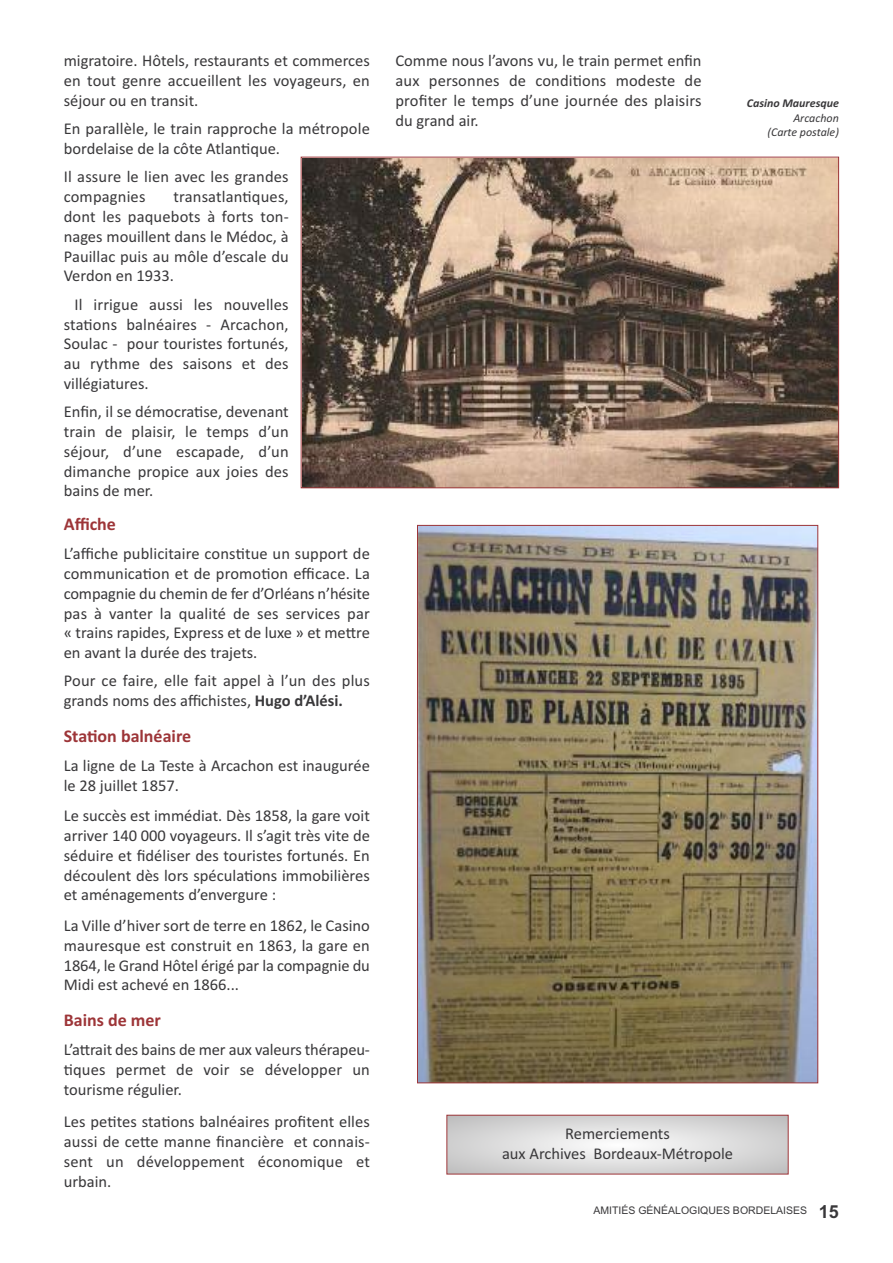
<style>
.page{position:relative;width:893px;height:1263px;background:#fff}
.page>*{position:absolute;margin:0;border:0;box-sizing:border-box;transform-origin:0 0}
.t1{font:700 18px "Calibri";color:#9d3538}
.t2{font:16.5px/19.8px "Calibri";color:#39383a;text-align:justify}
.t3{font:italic 12px/14.4px "Calibri";color:#39383a;text-align:right}
.t4{font:italic 700 12px "Calibri";color:#39383a}
.t5{font:10.5px "Arial";color:#39383a}
.s1{font-weight:700}
.s2{font-weight:700;font-size:18px}
</style>
<div class="page">
<img style="left:303px;top:159px;width:534px;height:327px">
<img style="left:419px;top:527px;width:397px;height:554px">
<svg style="left:448px;top:1117px;width:339px;height:55px;background:#dbdbdb"></svg>
<div style="left:446px;top:1115px;width:343px;height:59px;border:1px solid #9d3538"></div>
<p class="t2" style="left:64px;top:51px;width:308px">migratoire. Hôtels, restaurants et commerces en tout genre accueillent les voyageurs, en séjour ou en transit.</p>
<p class="t2" style="left:64px;top:119px;width:308px">En parallèle, le train rapproche la métropole bordelaise de la côte Atlantique.</p>
<p class="t2" style="left:64px;top:167px;width:226px">Il assure le lien avec les grandes compagnies</p>
<p class="t2" style="left:64px;top:187px;width:226px;text-indent:110px">transatlantiques, dont les paquebots à forts ton&shy;nages mouillent dans le Médoc, à Pauillac puis au môle d’escale du Verdon en 1933.</p>
<p class="t2" style="left:64px;top:294px;width:226px;text-indent:11px">Il irrigue aussi les nouvelles stations balnéaires - Arcachon, Soulac - pour touristes fortunés, au rythme des saisons et des villégiatures.</p>
<p class="t2" style="left:64px;top:402px;width:226px">Enfin, il se démocratise, devenant train de plaisir, le temps d’un séjour, d’une escapade, d’un dimanche propice aux joies des bains de mer.</p>
<p class="t1" style="left:64px;top:513px;width:54px">Affiche</p>
<p class="t2" style="left:64px;top:543px;width:308px">L’affiche publicitaire constitue un support de communication et de promotion efficace. La compagnie du chemin de fer d’Orléans n’hésite pas à vanter la qualité de ses services par « trains rapides, Express et de luxe » et mettre en avant la durée des trajets.</p>
<p class="t2" style="left:64px;top:671px;width:308px">Pour ce faire, elle fait appel à l’un des plus grands noms des affichistes, <span class="s1">Hugo d’Alési.</span></p>
<p class="t1" style="left:64px;top:725px;width:129px">Station balnéaire</p>
<p class="t2" style="left:64px;top:755px;width:308px">La ligne de La Teste à Arcachon est inaugurée le 28 juillet 1857.</p>
<p class="t2" style="left:64px;top:806px;width:308px">Le succès est immédiat. Dès 1858, la gare voit arriver 140 000 voyageurs. Il s’agit très vite de séduire et fidéliser des touristes fortunés. En découlent dès lors spéculations immobilières et aménagements d’envergure :</p>
<p class="t2" style="left:64px;top:915px;width:308px">La Ville d’hiver sort de terre en 1862, le Casino mauresque est construit en 1863, la gare en 1864, le Grand Hôtel érigé par la compagnie du Midi est achevé en 1866...</p>
<p class="t1" style="left:64px;top:1009px;width:99px">Bains de mer</p>
<p class="t2" style="left:64px;top:1039px;width:308px">L’attrait des bains de mer aux valeurs thérapeu&shy;tiques permet de voir se développer un tourisme régulier.</p>
<p class="t2" style="left:64px;top:1112px;width:308px">Les petites stations balnéaires profitent elles aussi de cette manne financière et connais&shy;sent un développement économique et urbain.</p>
<p class="t2" style="left:395px;top:51px;width:308px">Comme nous l’avons vu, le train permet enfin aux personnes de conditions modeste de profiter le temps d’une journée des plaisirs du grand air.</p>
<p class="t4" style="left:747px;top:96px;width:94px">Casino Mauresque</p>
<p class="t3" style="left:767px;top:110px;width:73px">Arcachon (Carte postale)</p>
<p class="t2" style="left:502px;top:1124px;width:233px;text-align:center">Remerciements<br>aux Archives Bordeaux-Métropole</p>
<p class="t5" style="left:593px;top:1204px;width:247px">AMITIÉS GÉNÉALOGIQUES BORDELAISES <span class="s2">15</span></p>
</div>
